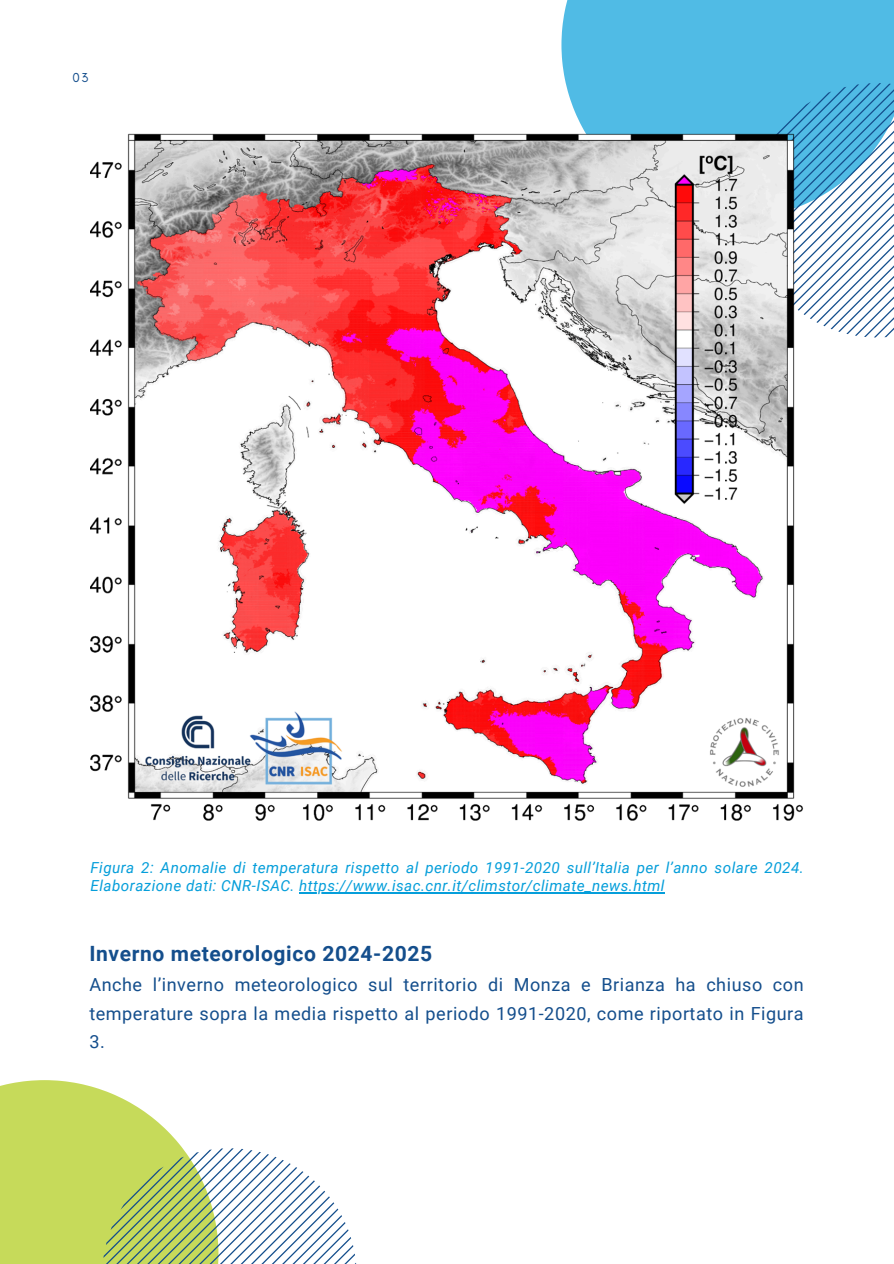
<style>
.page{position:relative;width:894px;height:1264px;background:#fff}
.page>*{position:absolute;margin:0;border:0;box-sizing:border-box;transform-origin:0 0}
.t1{font:700 21px "Roboto";letter-spacing:.03em;color:#144e8c}
.t2{font:18px/28.2px "Roboto";letter-spacing:.03em;color:#144e8c;text-align:justify}
.t3{font:italic 15.15px/18px "Roboto";letter-spacing:.03em;color:#059eda}
.t4{font:13.2px "Glacial Indifference";color:#144e8c}
</style>
<div class="page">
<div style="left:561px;top:0;width:332px;height:219px;background:#50bbe5"></div>
<svg style="left:779px;top:83px;width:114px;height:254px"></svg>
<svg style="left:0;top:1080px;width:183px;height:183px;background:#ccde6d"></svg>
<svg style="left:102px;top:1148px;width:254px;height:115px"></svg>
<img style="left:90px;top:132px;width:714px;height:689px">
<hr style="left:299px;top:892px;width:365px;height:1px;background:#059eda">
<p class="t4" style="left:73px;top:70px;width:17px">03</p>
<p class="t3" style="left:90px;top:858px;width:714px">Figura 2: Anomalie di temperatura rispetto al periodo 1991-2020 sull’Italia per l’anno solare 2024.<br>Elaborazione dati: CNR-ISAC. https://www.isac.cnr.it/climstor/climate_news.html</p>
<p class="t1" style="left:89px;top:941px;width:344px">Inverno meteorologico 2024-2025</p>
<p class="t2" style="left:89px;top:971px;width:715px">Anche l’inverno meteorologico sul territorio di Monza e Brianza ha chiuso con temperature sopra la media rispetto al periodo 1991-2020, come riportato in Figura 3.</p>
</div>
